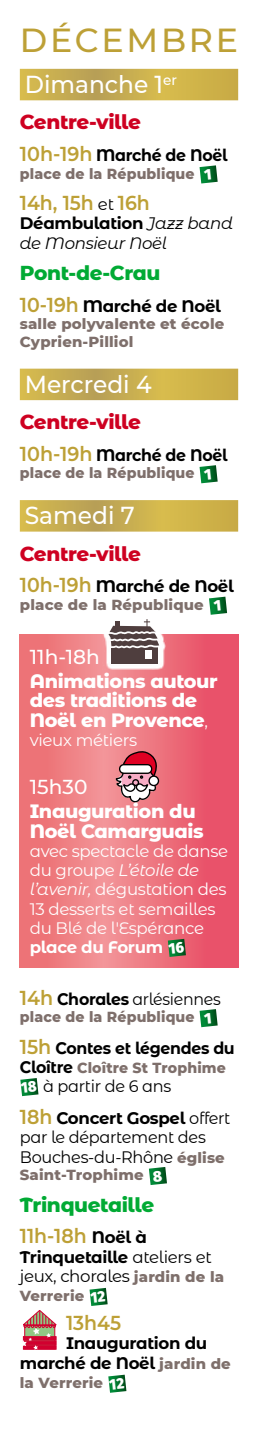
<style>
.page{position:relative;width:263px;height:1439px;background:#fff}
.page>*{position:absolute;margin:0;border:0;box-sizing:border-box;transform-origin:0 0}
.t1{font:500 33.25px "Montserrat";letter-spacing:.08em;color:#bda036}
.t2{font:500 24.5px "Montserrat";color:#fff;scale:.95 1}
.t3{font:800 20.12px/31.7px "Montserrat Alternates";letter-spacing:-.02em;color:#01aa34}
.t4{font:800 20.12px "Montserrat Alternates";letter-spacing:-.02em;color:#ce0021}
.t5{font:600 20.12px "Montserrat Alternates";color:#bda036;scale:.94 1}
.t6{font:500 20.12px "Montserrat";color:#fff}
.t7{font:800 19.25px/19.2px "Montserrat Alternates";letter-spacing:-.02em;color:#fff}
.t8{font:16.62px/19.2px "Montserrat Alternates";letter-spacing:-.02em;color:#000}
.t9{font:16.62px/19.2px "Montserrat Alternates";letter-spacing:-.02em;color:#fff}
.t10{font:700 16.62px/19.2px "Montserrat Alternates";letter-spacing:-.02em;color:#000}
.t11{font:700 16.62px "Montserrat Alternates";letter-spacing:-.02em;color:#000;scale:.95 1}
.t12{font:italic 16.62px/19.2px "Montserrat Alternates";letter-spacing:-.02em;color:#000}
.t13{font:16.62px "Montserrat Alternates";letter-spacing:-.02em;color:#000;scale:.95 1}
.t14{font:700 16.62px "Montserrat Alternates";letter-spacing:-.02em;color:#fff}
.t15{font:800 14.88px/17.5px "Montserrat";letter-spacing:.01em;color:#7e6f6b}
.t16{font:800 14.88px "Montserrat";letter-spacing:.01em;color:#7e6f6b;scale:.95 1}
.s1{font-weight:600;font-size:20.12px;color:#bda036}
.s2{font-weight:400;font-size:16.62px;color:#000}
.s3{font-weight:700;font-style:normal}
.s4{font-weight:400;font-size:16.62px}
.s5{font-style:italic}
.s6{font-weight:700}
.s7{font-family:"Montserrat Alternates";font-weight:700;font-size:16.62px;color:#000}
.s8{font-family:"Montserrat";font-weight:800;font-size:14.88px;color:#7e6f6b}
.s9{font-weight:600;color:#bda036}
.s10{font-weight:700;font-size:16.62px;color:#000}
</style>
<div class="page">
<svg style="left:20px;top:69px;width:218px;height:31px;background:#caaf4e"></svg>
<svg style="left:20px;top:369px;width:218px;height:31px;background:#caaf4e"></svg>
<svg style="left:20px;top:500px;width:218px;height:31px;background:#caaf4f"></svg>
<svg style="left:20px;top:634px;width:218px;height:25px;background:#ec6d79"></svg>
<svg style="left:20px;top:659px;width:218px;height:81px;background:#ed737d"></svg>
<svg style="left:20px;top:740px;width:218px;height:25px;background:#ed717c"></svg>
<svg style="left:20px;top:765px;width:218px;height:25px;background:#ec707b"></svg>
<svg style="left:20px;top:790px;width:218px;height:177px;background:#ed737e"></svg>
<svg style="left:103px;top:634px;width:63px;height:36px"></svg>
<div style="left:112px;top:646px;width:46px;height:18px;background:#4f3e3e"></div>
<svg style="left:104px;top:619px;width:58px;height:30px"></svg>
<div style="left:146px;top:650px;width:6px;height:9px;background:#fff"></div>
<svg style="left:114px;top:749px;width:47px;height:54px"></svg>
<svg style="left:22px;top:1310px;width:35px;height:40px"></svg>
<svg style="left:200px;top:165px;width:18px;height:18px"></svg>
<svg style="left:200px;top:465px;width:18px;height:18px"></svg>
<svg style="left:209px;top:596px;width:18px;height:19px"></svg>
<svg style="left:168px;top:939px;width:18px;height:18px"></svg>
<svg style="left:200px;top:1009px;width:18px;height:18px"></svg>
<svg style="left:20px;top:1078px;width:18px;height:18px"></svg>
<svg style="left:149px;top:1167px;width:18px;height:18px"></svg>
<svg style="left:90px;top:1288px;width:18px;height:18px"></svg>
<svg style="left:108px;top:1374px;width:18px;height:18px"></svg>
<h1 class="t1" style="left:20px;top:17px;width:220px">DÉCEMBRE</h1>
<h2 class="t2" style="left:25px;top:67px;width:162px">Dimanche 1<sup>er</sup></h2>
<p class="t4" style="left:20px;top:107px;width:123px">Centre-ville</p>
<p class="t11" style="left:20px;top:143px;width:220px"><span class="s1">10h-19h</span> Marché de Noël</p>
<p class="t16" style="left:20px;top:162px;width:185px">place de la République</p>
<p class="t5" style="left:20px;top:189px;width:140px">14h, 15h <span class="s2">et</span> 16h</p>
<p class="t12" style="left:20px;top:213px;width:215px"><span class="s3">Déambulation</span> Jazz band de Monsieur Noël</p>
<p class="t3" style="left:20px;top:256px;width:142px">Pont-de-Crau</p>
<p class="t10" style="left:20px;top:295px;width:203px"><span class="s1">10-19h</span> Marché de Noël</p>
<p class="t15" style="left:20px;top:314px;width:206px">salle polyvalente et école<br>Cyprien-Pilliol</p>
<h2 class="t2" style="left:25px;top:367px;width:135px">Mercredi 4</h2>
<p class="t4" style="left:20px;top:407px;width:123px">Centre-ville</p>
<p class="t11" style="left:20px;top:443px;width:220px"><span class="s1">10h-19h</span> Marché de Noël</p>
<p class="t16" style="left:20px;top:462px;width:185px">place de la République</p>
<h2 class="t2" style="left:25px;top:498px;width:117px">Samedi 7</h2>
<p class="t4" style="left:20px;top:539px;width:123px">Centre-ville</p>
<p class="t10" style="left:20px;top:576px;width:216px"><span class="s1">10h-19h</span> Marché de Noël</p>
<p class="t15" style="left:20px;top:595px;width:185px">place de la République</p>
<p class="t6" style="left:30px;top:642px;width:72px">11h-18h</p>
<p class="t7" style="left:30px;top:670px;width:189px">Animations autour des traditions de<br>Noël en Provence<span class="s4">,</span></p>
<p class="t9" style="left:30px;top:729px;width:109px">vieux métiers</p>
<p class="t6" style="left:30px;top:773px;width:59px">15h30</p>
<p class="t7" style="left:30px;top:801px;width:175px">Inauguration du<br>Noël Camarguais</p>
<p class="t9" style="left:30px;top:841px;width:200px">avec spectacle de danse du groupe <span class="s5">L’étoile de l’avenir,</span> dégustation des<br>13 desserts et semailles du Blé de l'Espérance</p>
<p class="t14" style="left:30px;top:935px;width:135px">place du Forum</p>
<p class="t13" style="left:20px;top:987px;width:213px"><span class="s1">14h</span> <span class="s6">Chorales</span> arlésiennes</p>
<p class="t16" style="left:20px;top:1006px;width:185px">place de la République</p>
<p class="t11" style="left:20px;top:1036px;width:228px"><span class="s1">15h</span> Contes et légendes du</p>
<p class="t16" style="left:20px;top:1057px;width:218px"><span class="s7">Cloître</span> Cloître St Trophime</p>
<p class="t8" style="left:20px;top:1070px;width:212px;line-height:31.7px;text-indent:23px">à partir de 6 ans<br><span class="s1">18h</span> <span class="s6">Concert Gospel</span> offert</p>
<p class="t8" style="left:20px;top:1127px;width:206px">par le département des<br>Bouches-du-Rhône <span class="s8">église</span></p>
<p class="t15" style="left:20px;top:1165px;width:125px">Saint-Trophime</p>
<p class="t3" style="left:20px;top:1187px;width:136px">Trinquetaille<br><span class="s9">11h-18h</span> <span class="s10">Noël à</span></p>
<p class="t8" style="left:20px;top:1246px;width:206px"><span class="s6">Trinquetaille</span> ateliers et jeux, chorales <span class="s8">jardin de la</span></p>
<p class="t15" style="left:20px;top:1286px;width:66px">Verrerie</p>
<p class="t5" style="left:66px;top:1308px;width:60px">13h45</p>
<p class="t10" style="left:20px;top:1333px;width:212px;text-indent:46px">Inauguration du marché de Noël <span class="s8">jardin de</span></p>
<p class="t15" style="left:20px;top:1373px;width:85px">la Verrerie</p>
</div>
